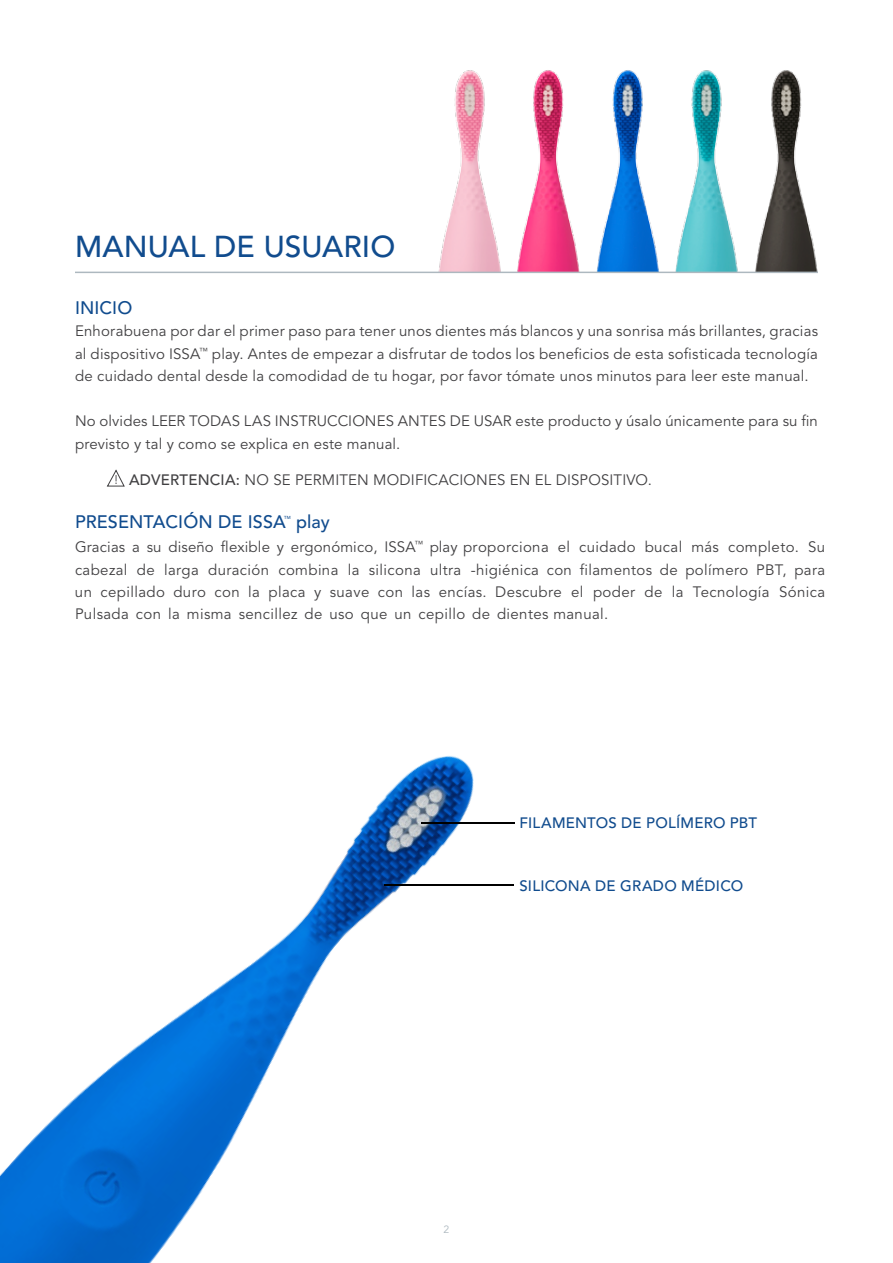
<style>
.page{position:relative;width:893px;height:1263px;background:#fff}
.page>*{position:absolute;margin:0;border:0;box-sizing:border-box;transform-origin:0 0}
.t1{font:500 30px "Avenir LT Std";letter-spacing:.005em;color:#114c8e}
.t2{font:500 18px "Avenir LT Std";letter-spacing:.005em;color:#114c8e}
.t3{font:15px/22.5px "Avenir LT Std";letter-spacing:.015em;color:#414042;text-align:justify}
.t4{font:500 15px "Avenir LT Std";letter-spacing:.015em;color:#114c8e}
.t5{font:10.5px "Avenir LT Std";color:#adb8bf}
.t6{font:500 4.35px "Avenir LT Std";color:#114c8e}
.s1{font-weight:500}
</style>
<div class="page">
<svg style="left:106px;top:469px;width:19px;height:18px"></svg>
<img style="left:0;top:756px;width:515px;height:507px">
<hr style="left:421px;top:822px;width:93px;height:2px;background:#000">
<hr style="left:384px;top:884px;width:130px;height:2px;background:#000">
<img style="left:398px;top:70px;width:420px;height:202px">
<hr style="left:75px;top:272px;width:743px;height:1px;background:#adb8bf">
<h1 class="t1" style="left:75px;top:229px;width:322px">MANUAL DE USUARIO</h1>
<p class="t2" style="left:75px;top:297px;width:59px">INICIO</p>
<p class="t3" style="left:75px;top:320px;width:745px">Enhorabuena por dar el primer paso para tener unos dientes más blancos y una sonrisa más brillantes, gracias al dispositivo ISSA<sup>™</sup> play. Antes de empezar a disfrutar de todos los beneficios de esta sofisticada tecnología de cuidado dental desde la comodidad de tu hogar, por favor tómate unos minutos para leer este manual.</p>
<p class="t3" style="left:75px;top:410px;width:744px">No olvides LEER TODAS LAS INSTRUCCIONES ANTES DE USAR este producto y úsalo únicamente para su fin previsto y tal y como se explica en este manual.</p>
<p class="t3" style="left:129px;top:469px;width:524px"><span class="s1">ADVERTENCIA:</span> NO SE PERMITEN MODIFICACIONES EN EL DISPOSITIVO.</p>
<p class="t2" style="left:75px;top:512px;width:212px">PRESENTACIÓN DE ISSA</p>
<p class="t6" style="left:284px;top:515px;width:8px">TM</p>
<p class="t2" style="left:296px;top:512px;width:35px">play</p>
<p class="t3" style="left:75px;top:536px;width:752px">Gracias a su diseño flexible y ergonómico, ISSA<sup>™</sup> play proporciona el cuidado bucal más completo. Su cabezal de larga duración combina la silicona ultra -higiénica con filamentos de polímero PBT, para un cepillado duro con la placa y suave con las encías. Descubre el poder de la Tecnología Sónica Pulsada con la misma sencillez de uso que un cepillo de dientes manual.</p>
<p class="t4" style="left:519px;top:814px;width:239px">FILAMENTOS DE POLÍMERO PBT</p>
<p class="t4" style="left:519px;top:877px;width:225px">SILICONA DE GRADO MÉDICO</p>
<p class="t5" style="left:444px;top:1223px;width:7px">2</p>
</div>
